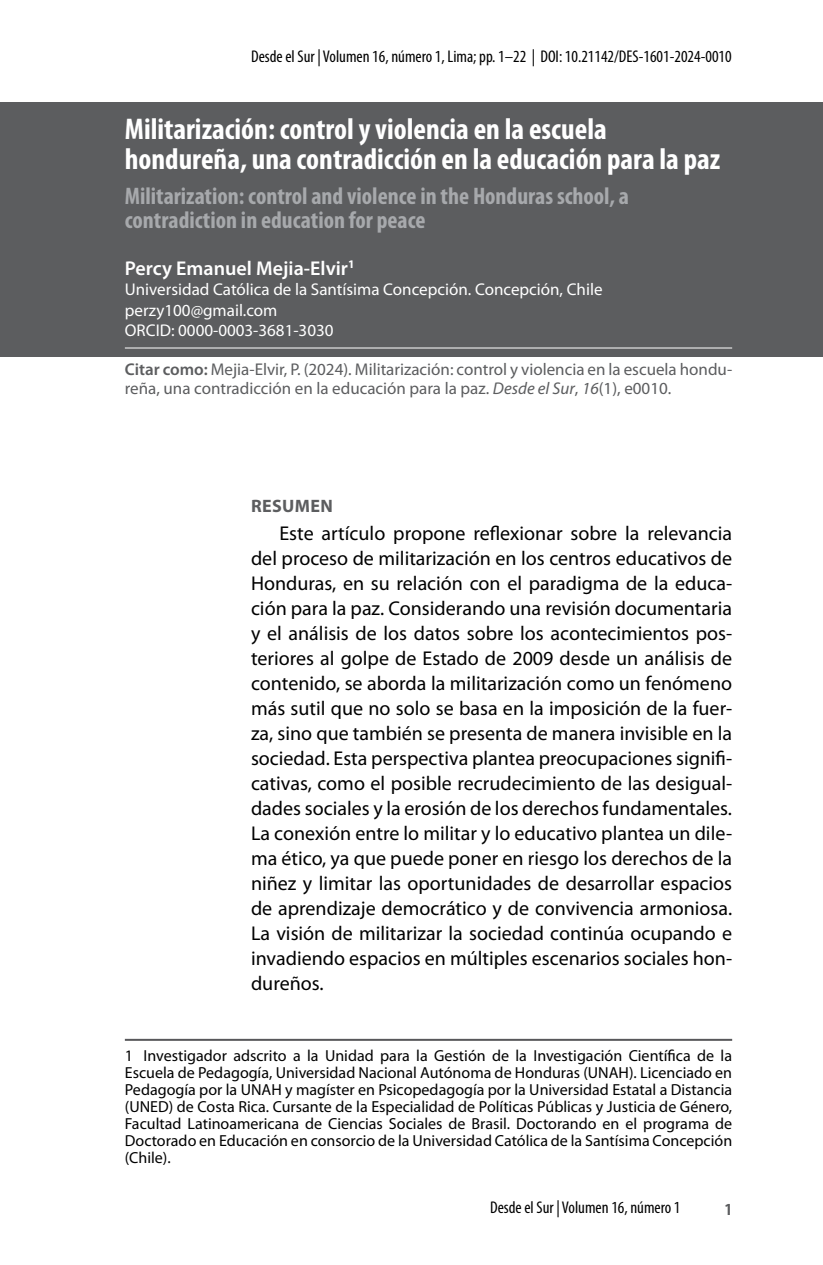
<style>
.page{position:relative;width:823px;height:1265px;background:#fff}
.page>*{position:absolute;margin:0;border:0;box-sizing:border-box;transform-origin:0 0}
.t1{font:700 condensed 30px/30px "Myriad Pro";color:#fff}
.t2{font:700 condensed 24px/24px "Myriad Pro";color:#a7a9ac}
.t3{font:20px/25px "Myriad Pro";color:#000;text-align:justify}
.t4{font:600 20px "Myriad Pro";color:#fff}
.t5{font:700 18px "Myriad Pro";letter-spacing:.02em;color:#5c5d5f}
.t6{font:17px/19px "Myriad Pro";color:#5c5d5f}
.t7{font:17px/20.4px "Myriad Pro";color:#fff}
.t8{font:condensed 17px "Myriad Pro";color:#000}
.t9{font:700 condensed 17px "Myriad Pro";color:#5c5d5f}
.t10{font:16px/17px "Myriad Pro";color:#000;text-align:justify}
.s1{font-weight:600}
.s2{font-style:italic}
</style>
<div class="page">
<div style="left:0;top:102px;width:822px;height:254px;background:#5c5d5f"></div>
<hr style="left:125px;top:347px;width:606px;height:1px;background:#fff">
<hr style="left:125px;top:1038px;width:606px;height:2px;background:#58585b">
<p class="t8" style="left:251px;top:46px;width:482px">Desde el Sur | Volumen 16, número 1, Lima; pp. 1–22 | DOI: 10.21142/DES-1601-2024-0010</p>
<h1 class="t1" style="left:125px;top:113px;width:596px">Militarización: control y violencia en la escuela hondureña, una contradicción en la educación para la paz</h1>
<p class="t2" style="left:125px;top:184px;width:505px">Militarization: control and violence in the Honduras school, a contradiction in education for peace</p>
<p class="t4" style="left:125px;top:255px;width:231px">Percy Emanuel Mejia-Elvir<sup>1</sup></p>
<p class="t7" style="left:125px;top:279px;width:479px">Universidad Católica de la Santísima Concepción. Concepción, Chile perzy100@gmail.com<br>ORCID: 0000-0003-3681-3030</p>
<p class="t6" style="left:125px;top:359px;width:608px"><span class="s1">Citar como:</span> Mejia-Elvir, P. (2024). Militarización: control y violencia en la escuela hondu&shy;reña, una contradicción en la educación para la paz. <span class="s2">Desde el Sur</span>, <span class="s2">16</span>(1), e0010.</p>
<p class="t5" style="left:251px;top:494px;width:83px">RESUMEN</p>
<p class="t3" style="left:251px;top:520px;width:482px;text-indent:28px">Este artículo propone reflexionar sobre la relevancia del proceso de militarización en los centros educativos de Honduras, en su relación con el paradigma de la educa&shy;ción para la paz. Considerando una revisión documentaria y el análisis de los datos sobre los acontecimientos pos&shy;teriores al golpe de Estado de 2009 desde un análisis de contenido, se aborda la militarización como un fenómeno más sutil que no solo se basa en la imposición de la fuer&shy;za, sino que también se presenta de manera invisible en la sociedad. Esta perspectiva plantea preocupaciones signifi&shy;cativas, como el posible recrudecimiento de las desigual&shy;dades sociales y la erosión de los derechos fundamentales.<br>La conexión entre lo militar y lo educativo plantea un dile&shy;ma ético, ya que puede poner en riesgo los derechos de la niñez y limitar las oportunidades de desarrollar espacios de aprendizaje democrático y de convivencia armoniosa.<br>La visión de militarizar la sociedad continúa ocupando e invadiendo espacios en múltiples escenarios sociales hon&shy;dureños.</p>
<p class="t10" style="left:125px;top:1046px;width:608px">1 Investigador adscrito a la Unidad para la Gestión de la Investigación Científica de la Escuela de Pedagogía, Universidad Nacional Autónoma de Honduras (UNAH). Licenciado en Pedagogía por la UNAH y magíster en Psicopedagogía por la Universidad Estatal a Distancia (UNED) de Costa Rica. Cursante de la Especialidad de Políticas Públicas y Justicia de Género, Facultad Latinoamericana de Ciencias Sociales de Brasil. Doctorando en el programa de Doctorado en Educación en consorcio de la Universidad Católica de la Santísima Concepción (Chile).</p>
<p class="t8" style="left:489px;top:1196px;width:192px">Desde el Sur | Volumen 16, número 1</p>
<p class="t9" style="left:724px;top:1198px;width:9px">1</p>
</div>
